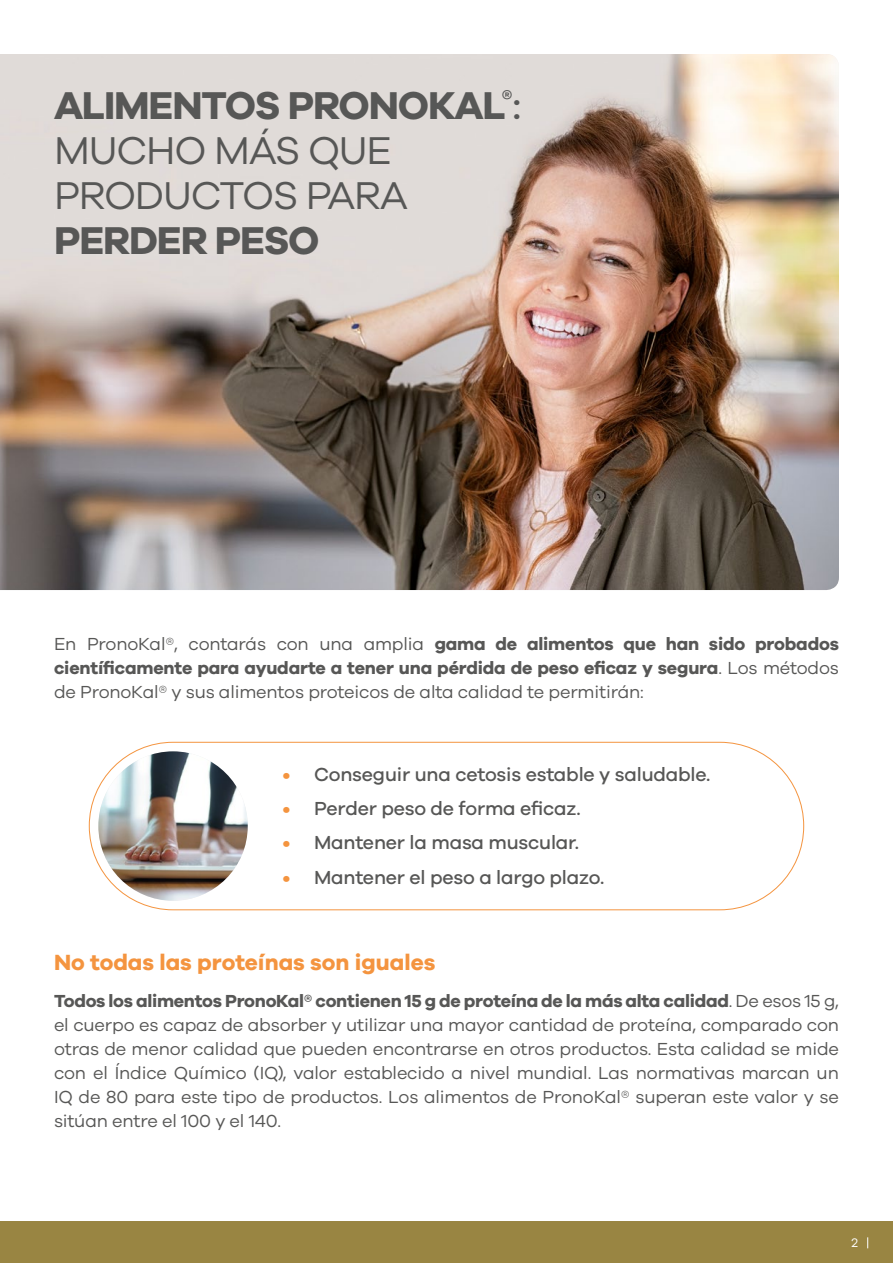
<style>
.page{position:relative;width:893px;height:1263px;background:#fff}
.page>*{position:absolute;margin:0;border:0;box-sizing:border-box;transform-origin:0 0}
.t1{font:40.05px/44.8px "Galano Grotesque";letter-spacing:-.03em;color:#575756}
.t2{font:700 40.05px "Galano Grotesque";letter-spacing:-.03em;color:#575756}
.t3{font:700 22.65px "Galano Grotesque";color:#f4943f}
.t4{font:500 19.5px "Galano Grotesque";letter-spacing:-.01em;color:#575756}
.t5{font:18px/24px "Galano Grotesque";letter-spacing:-.01em;color:#575756;text-align:justify}
.t6{font:12.75px "Galano Grotesque";color:#fff}
.s1{font-weight:700}
.s2{font-weight:500}
.s3{color:#f4943f}
</style>
<div class="page">
<img style="left:0;top:54px;width:839px;height:536px">
<img style="left:98px;top:751px;width:150px;height:150px;border-radius:75px">
<div style="left:0;top:1221px;width:893px;height:42px;background:#998542"></div>
<h1 class="t1" style="left:54px;top:82px;width:469px"><span class="s1">ALIMENTOS PRONOKAL</span><sup>®</sup><span class="s2">:<br></span>MUCHO MÁS QUE<br>PRODUCTOS PARA</h1>
<h1 class="t2" style="left:54px;top:215px;width:267px">PERDER PESO</h1>
<p class="t5" style="left:54px;top:631px;width:786px">En PronoKal®, contarás con una amplia <span class="s1">gama de alimentos que han sido probados científicamente para ayudarte a tener una pérdida de peso eficaz y segura</span>. Los métodos de PronoKal® y sus alimentos proteicos de alta calidad te permitirán:</p>
<p class="t4" style="left:282px;top:762px;width:430px"><span class="s3">•</span> Conseguir una cetosis estable y saludable.</p>
<p class="t4" style="left:282px;top:797px;width:300px"><span class="s3">•</span> Perder peso de forma eficaz.</p>
<p class="t4" style="left:282px;top:831px;width:298px"><span class="s3">•</span> Mantener la masa muscular.</p>
<p class="t4" style="left:282px;top:865px;width:324px"><span class="s3">•</span> Mantener el peso a largo plazo.</p>
<p class="t3" style="left:54px;top:948px;width:383px">No todas las proteínas son iguales</p>
<p class="t5" style="left:54px;top:988px;width:786px"><span class="s1">Todos los alimentos PronoKal® contienen 15 g de proteína de la más alta calidad</span>. De esos 15 g, el cuerpo es capaz de absorber y utilizar una mayor cantidad de proteína, comparado con otras de menor calidad que pueden encontrarse en otros productos. Esta calidad se mide con el Índice Químico (IQ), valor establecido a nivel mundial. Las normativas marcan un IQ de 80 para este tipo de productos. Los alimentos de PronoKal® superan este valor y se sitúan entre el 100 y el 140.</p>
<p class="t6" style="left:851px;top:1235px;width:8px">2</p>
</div>
